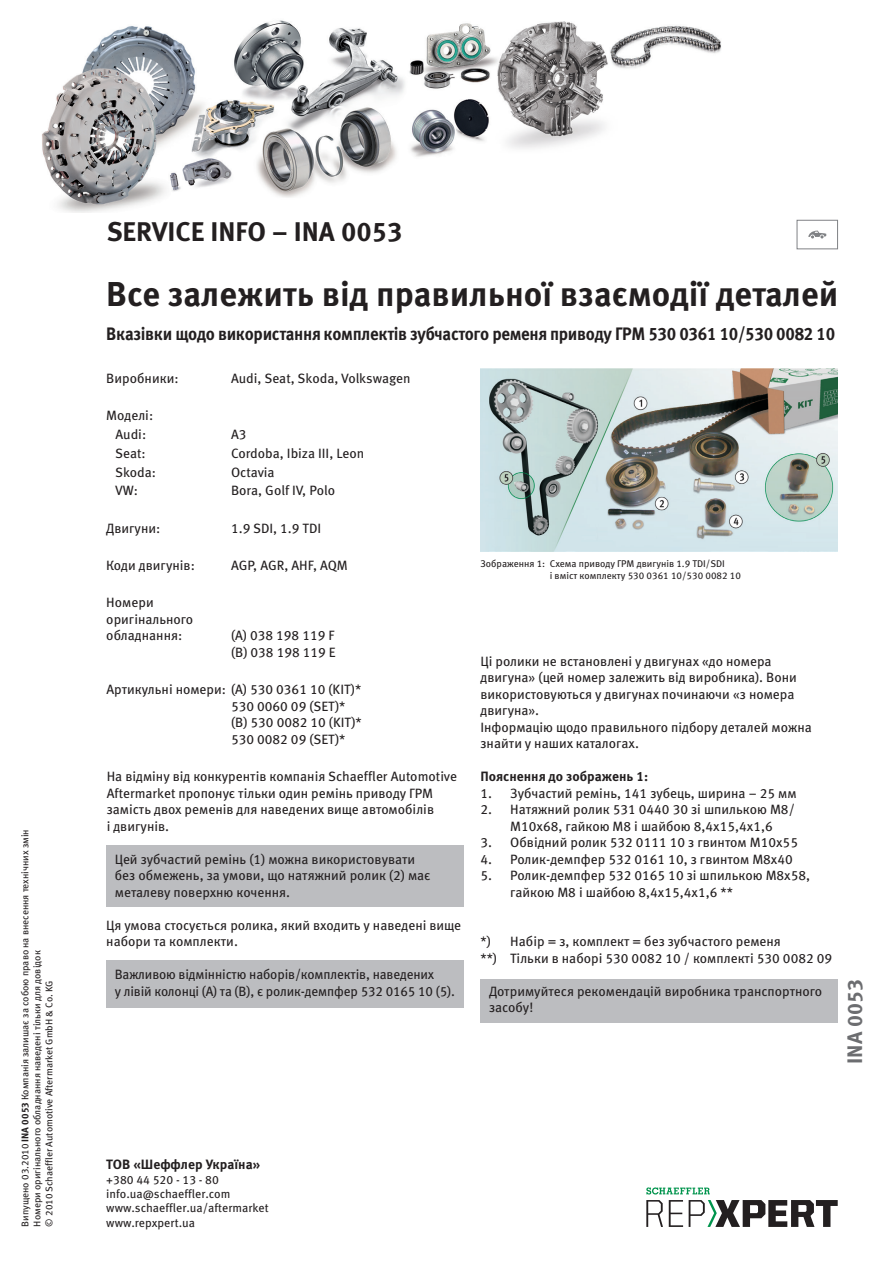
<style>
.page{position:relative;width:893px;height:1263px;background:#fff}
.page>*{position:absolute;margin:0;border:0;box-sizing:border-box;transform-origin:0 0}
.NADPIS_hlavní{font:700 34.5px "Meta Pro";color:#231f20}
.SERVICE_INFO{font:700 27px "Meta Pro";color:#231f20}
.t1{font:700 21px "Meta Pro";color:#6c6d70}
.NADPIS_menší{font:700 18px "Meta Pro";letter-spacing:-.02em;color:#231f20;scale:.93 1}
.NORMAL_book{font:13.5px/16.5px "Meta Pro";color:#231f20}
.TABULKA{font:13.5px/16.5px "Meta Pro";color:#231f20}
.RASTR_text_běžný{font:13.5px/16.5px "Meta Pro";color:#231f20}
.BOLD_normal{font:700 13.5px "Meta Pro";color:#231f20}
.NORMAL_book-2{font:700 13.5px "Meta Pro";color:#231f20}
.NORMAL_book-3{font:12px "Meta Pro";color:#231f20}
.VYDÁNÍ_datum{font:9.75px "Meta Pro";color:#231f20}
.OBRAZ{font:9.75px/12.8px "Meta Pro";color:#231f20}
.s1{font-weight:700}
</style>
<div class="page">
<div style="left:480px;top:979px;width:358px;height:44px;background:#bcbdc0"></div>
<img style="left:480px;top:369px;width:358px;height:183px">
<div style="left:106px;top:845px;width:357px;height:61px;background:#bcbdc0"></div>
<div style="left:106px;top:960px;width:357px;height:47px;background:#bcbdc0"></div>
<div style="left:797px;top:220px;width:41px;height:29px;border:1px solid #808285"></div>
<svg style="left:808px;top:231px;width:18px;height:7px"></svg>
<img style="left:42px;top:20px;width:679px;height:193px">
<svg style="left:646px;top:1200px;width:17px;height:27px"></svg>
<svg style="left:669px;top:1200px;width:14px;height:27px"></svg>
<svg style="left:689px;top:1200px;width:149px;height:27px"></svg>
<svg style="left:646px;top:1187px;width:64px;height:7px"></svg>
<p class="VYDÁNÍ_datum" style="left:18px;top:1226px;width:399px;rotate:-90deg">Випущено 03.2010 <span class="s1">INA 0053</span> Компанія залишає за собою право на внесення технічних змін</p>
<p class="VYDÁNÍ_datum" style="left:30px;top:1226px;width:278px;rotate:-90deg">Номери оригінального обладнання наведені тільки для довідок</p>
<p class="VYDÁNÍ_datum" style="left:42px;top:1226px;width:248px;rotate:-90deg">© 2010 Schaeffler Automotive Aftermarket GmbH &amp; Co. KG</p>
<p class="SERVICE_INFO" style="left:107px;top:210px;width:297px">SERVICE INFO – INA 0053</p>
<p class="NADPIS_hlavní" style="left:106px;top:267px;width:733px">Все залежить від правильної взаємодії деталей</p>
<p class="NADPIS_menší" style="left:106px;top:320px;width:785px">Вказівки щодо використання комплектів зубчастого ременя приводу ГРМ 530 0361 10/530 0082 10</p>
<p class="TABULKA" style="left:106px;top:369px;width:74px">Виробники:</p>
<p class="TABULKA" style="left:231px;top:369px;width:181px">Audi, Seat, Skoda, Volkswagen</p>
<p class="TABULKA" style="left:106px;top:407px;width:48px">Моделі:</p>
<p class="TABULKA" style="left:115px;top:425px;width:32px">Audi:</p>
<p class="TABULKA" style="left:231px;top:425px;width:17px">A3</p>
<p class="TABULKA" style="left:115px;top:444px;width:32px">Seat:</p>
<p class="TABULKA" style="left:231px;top:444px;width:135px">Cordoba, Ibiza III, Leon</p>
<p class="TABULKA" style="left:115px;top:463px;width:42px">Skoda:</p>
<p class="TABULKA" style="left:231px;top:463px;width:45px">Octavia</p>
<p class="TABULKA" style="left:115px;top:481px;width:25px">VW:</p>
<p class="TABULKA" style="left:231px;top:481px;width:106px">Bora, Golf IV, Polo</p>
<p class="TABULKA" style="left:106px;top:519px;width:56px">Двигуни:</p>
<p class="TABULKA" style="left:231px;top:519px;width:92px">1.9 SDI, 1.9 TDI</p>
<p class="TABULKA" style="left:106px;top:556px;width:90px">Коди двигунів:</p>
<p class="TABULKA" style="left:231px;top:556px;width:118px">AGP, AGR, AHF, AQM</p>
<p class="TABULKA" style="left:106px;top:593px;width:88px">Номери оригінального обладнання:</p>
<p class="TABULKA" style="left:231px;top:626px;width:105px">(A) 038 198 119 F</p>
<p class="TABULKA" style="left:231px;top:643px;width:106px">(B) 038 198 119 E</p>
<p class="TABULKA" style="left:106px;top:680px;width:256px">Артикульні номери: (A) 530 0361 10 (KIT)*</p>
<p class="TABULKA" style="left:231px;top:697px;width:116px">530 0060 09 (SET)*</p>
<p class="TABULKA" style="left:231px;top:713px;width:132px">(B) 530 0082 10 (KIT)*</p>
<p class="TABULKA" style="left:231px;top:730px;width:116px">530 0082 09 (SET)*</p>
<p class="NORMAL_book" style="left:107px;top:767px;width:352px">На відміну від конкурентів компанія Schaeffler Automotive Aftermarket пропонує тільки один ремінь приводу ГРМ замість двох ременів для наведених вище автомобілів<br>і двигунів.</p>
<p class="NORMAL_book" style="left:115px;top:850px;width:317px">Цей зубчастий ремінь (1) можна використовувати без обмежень, за умови, що натяжний ролик (2) має металеву поверхню кочення.</p>
<p class="NORMAL_book" style="left:106px;top:916px;width:356px">Ця умова стосується ролика, який входить у наведені вище набори та комплекти.</p>
<p class="NORMAL_book" style="left:115px;top:965px;width:342px">Важливою відмінністю наборів/комплектів, наведених<br>у лівій колонці (A) та (B), є ролик-демпфер 532 0165 10 (5).</p>
<p class="OBRAZ" style="left:550px;top:556px;width:193px;text-indent:-69px">Зображення 1: Схема приводу ГРМ двигунів 1.9 TDI/SDI<br>і вміст комплекту 530 0361 10/530 0082 10</p>
<p class="NORMAL_book" style="left:480px;top:652px;width:318px">Ці ролики не встановлені у двигунах «до номера двигуна» (цей номер залежить від виробника). Вони використовуються у двигунах починаючи «з номера двигуна».</p>
<p class="NORMAL_book" style="left:480px;top:718px;width:333px">Інформацію щодо правильного підбору деталей можна знайти у наших каталогах.</p>
<p class="BOLD_normal" style="left:480px;top:766px;width:169px">Пояснення до зображень 1:</p>
<p class="NORMAL_book" style="left:480px;top:784px;width:318px">1. Зубчастий ремінь, 141 зубець, ширина – 25 мм</p>
<p class="NORMAL_book" style="left:480px;top:800px;width:316px;text-align:center">2. Натяжний ролик 531 0440 30 зі шпилькою M8/<br>M10x68, гайкою M8 і шайбою 8,4x15,4x1,6</p>
<p class="NORMAL_book" style="left:480px;top:833px;width:319px">3. Обвідний ролик 532 0111 10 з гвинтом M10x55</p>
<p class="NORMAL_book" style="left:480px;top:850px;width:314px">4. Ролик-демпфер 532 0161 10, з гвинтом M8x40</p>
<p class="NORMAL_book" style="left:510px;top:866px;width:301px;text-indent:-30px">5. Ролик-демпфер 532 0165 10 зі шпилькою M8x58, гайкою M8 і шайбою 8,4x15,4x1,6 **</p>
<p class="NORMAL_book" style="left:480px;top:932px;width:12px">*)</p>
<p class="NORMAL_book" style="left:510px;top:932px;width:272px">Набір = з, комплект = без зубчастого ременя</p>
<p class="NORMAL_book" style="left:480px;top:949px;width:353px">**) Тільки в наборі 530 0082 10 / комплекті 530 0082 09</p>
<p class="RASTR_text_běžný" style="left:489px;top:982px;width:335px">Дотримуйтеся рекомендацій виробника транспортного засобу!</p>
<h3 class="t1" style="left:838px;top:1064px;width:86px;rotate:-90deg">INA 0053</h3>
<p class="NORMAL_book-2" style="left:106px;top:1154px;width:155px">ТОВ «Шеффлер Україна»</p>
<p class="NORMAL_book-3" style="left:106px;top:1170px;width:114px">+380 44 520 - 13 - 80</p>
<p class="NORMAL_book-3" style="left:106px;top:1185px;width:126px">info.ua@schaeffler.com</p>
<p class="NORMAL_book-3" style="left:106px;top:1199px;width:164px">www.schaeffler.ua/aftermarket</p>
<p class="NORMAL_book-3" style="left:106px;top:1213px;width:90px">www.repxpert.ua</p>
</div>
